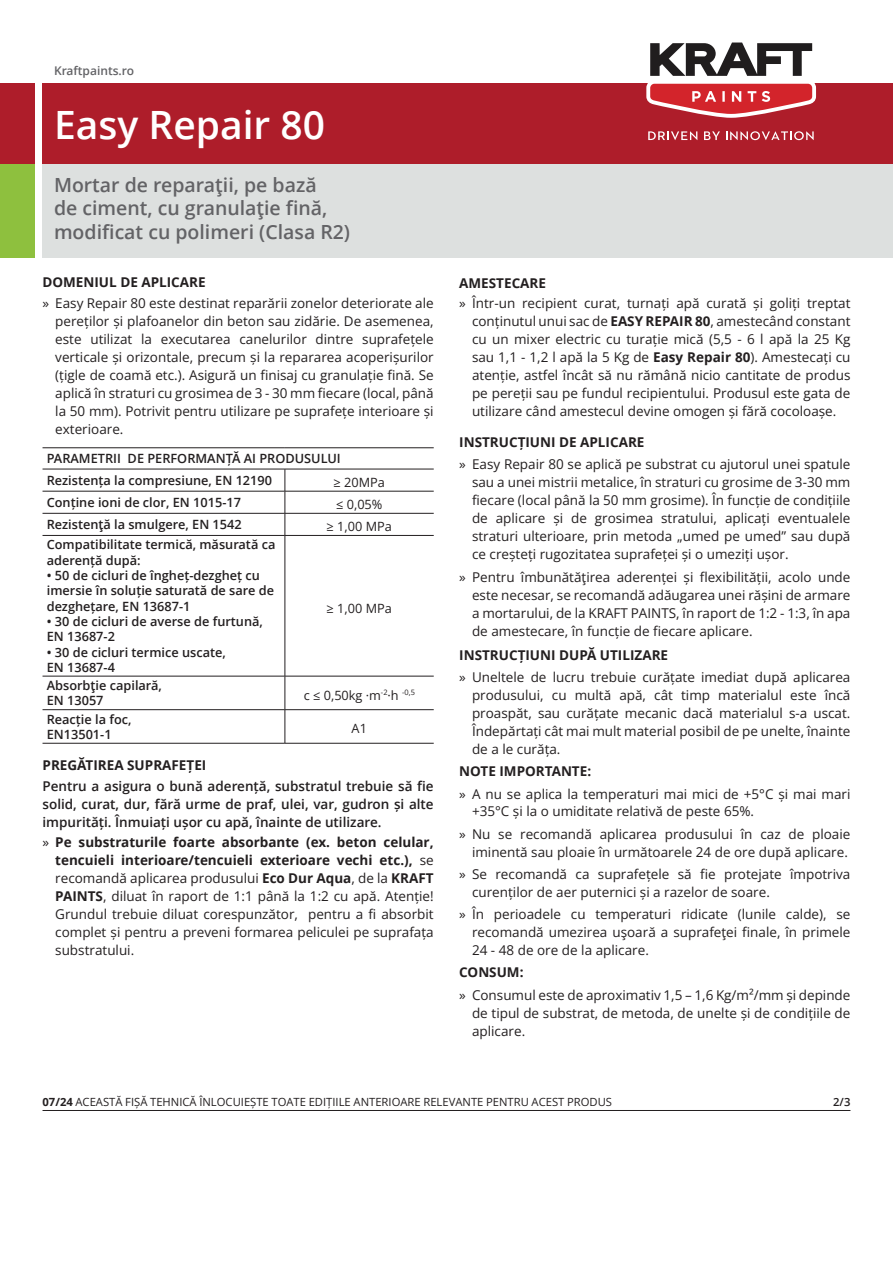
<style>
.page{position:relative;width:893px;height:1263px;background:#fff}
.page>*{position:absolute;margin:0;border:0;box-sizing:border-box;transform-origin:0 0}
.t1{font:600 39px "Open Sans";color:#fff}
.t2{font:600 19.5px/23.4px "Open Sans";color:#636366}
.t3{font:13.5px/18px "Open Sans";color:#231f20;text-align:justify}
.t4{font:600 13.5px/18px "Open Sans";color:#231f20;text-align:justify}
.t5{font:700 13.5px "Open Sans";color:#231f20}
.t6{font:600 12.75px/15.3px "Open Sans";color:#231f20}
.t7{font:12.75px "Open Sans";color:#231f20}
.t8{font:600 12px "Open Sans";color:#636366}
.t9{font:11.25px "Open Sans";color:#231f20}
.t10{font:600 11.25px "Open Sans";color:#231f20}
.s1{font-weight:700}
</style>
<div class="page">
<div style="left:43px;top:83px;width:850px;height:81px;background:#ae1d2a"></div>
<div style="left:0;top:83px;width:34px;height:81px;background:#ae1d2a"></div>
<div style="left:43px;top:164px;width:850px;height:94px;background:#dde0df"></div>
<div style="left:0;top:164px;width:34px;height:94px;background:#8ec03e"></div>
<svg style="left:646px;top:43px;width:171px;height:75px"></svg>
<svg style="left:648px;top:131px;width:49px;height:9px"></svg>
<svg style="left:704px;top:131px;width:16px;height:9px"></svg>
<svg style="left:726px;top:131px;width:88px;height:9px"></svg>
<hr style="left:43px;top:1110px;width:807px;height:1px;background:#231f20">
<hr style="left:43px;top:469px;width:242px;height:1px;background:#231f20">
<hr style="left:285px;top:469px;width:149px;height:1px;background:#231f20">
<hr style="left:43px;top:491px;width:242px;height:1px;background:#231f20">
<hr style="left:285px;top:491px;width:149px;height:1px;background:#231f20">
<hr style="left:43px;top:513px;width:242px;height:1px;background:#231f20">
<hr style="left:285px;top:513px;width:149px;height:1px;background:#231f20">
<svg style="left:285px;top:469px;width:1px;height:66px"></svg>
<hr style="left:43px;top:535px;width:242px;height:1px;background:#231f20">
<hr style="left:285px;top:535px;width:149px;height:1px;background:#231f20">
<hr style="left:285px;top:536px;width:1px;height:140px;background:#231f20">
<hr style="left:43px;top:676px;width:242px;height:1px;background:#231f20">
<hr style="left:285px;top:676px;width:149px;height:1px;background:#231f20">
<hr style="left:285px;top:676px;width:1px;height:33px;background:#231f20">
<hr style="left:43px;top:709px;width:242px;height:1px;background:#231f20">
<hr style="left:285px;top:709px;width:149px;height:1px;background:#231f20">
<hr style="left:285px;top:710px;width:1px;height:33px;background:#231f20">
<hr style="left:43px;top:743px;width:242px;height:1px;background:#231f20">
<hr style="left:285px;top:743px;width:149px;height:1px;background:#231f20">
<hr style="left:43px;top:447px;width:242px;height:1px;background:#231f20">
<hr style="left:285px;top:447px;width:149px;height:1px;background:#231f20">
<p class="t8" style="left:54px;top:62px;width:82px">Kraftpaints.ro</p>
<h1 class="t1" style="left:54px;top:98px;width:273px">Easy Repair 80</h1>
<h2 class="t2" style="left:54px;top:173px;width:298px">Mortar de reparaţii, pe bază<br>de ciment, cu granulaţie fină, modificat cu polimeri (Clasa R2)</h2>
<p class="t5" style="left:43px;top:273px;width:165px">DOMENIUL DE APLICARE</p>
<p class="t3" style="left:55px;top:293px;width:380px;text-indent:-13px">» Easy Repair 80 este destinat reparării zonelor deteriorate ale pereților și plafoanelor din beton sau zidărie. De asemenea, este utilizat la executarea canelurilor dintre suprafețele verticale și orizontale, precum și la repararea acoperișurilor (țigle de coamă etc.). Asigură un finisaj cu granulație fină. Se aplică în straturi cu grosimea de 3 - 30 mm fiecare (local, până la 50 mm). Potrivit pentru utilizare pe suprafețe interioare și exterioare.</p>
<p class="t6" style="left:47px;top:447px;width:296px;line-height:21.8px">PARAMETRII DE PERFORMANȚĂ AI PRODUSULUI<br>Rezistența la compresiune, ΕΝ 12190</p>
<p class="t7" style="left:334px;top:474px;width:53px">≥ 20MPa</p>
<p class="t6" style="left:47px;top:495px;width:196px">Conține ioni de clor, ΕN 1015-17</p>
<p class="t7" style="left:336px;top:496px;width:48px">≤ 0,05%</p>
<p class="t6" style="left:47px;top:517px;width:196px">Rezistenţă la smulgere, EN 1542</p>
<p class="t7" style="left:327px;top:518px;width:67px">≥ 1,00 MPa</p>
<p class="t6" style="left:47px;top:537px;width:230px">Compatibilitate termică, măsurată ca aderență după:</p>
<p class="t6" style="left:47px;top:567px;width:229px">• 50 de cicluri de îngheț-dezgheț cu imersie în soluție saturată de sare de dezghețare, EN 13687-1</p>
<p class="t6" style="left:47px;top:613px;width:218px">• 30 de cicluri de averse de furtună,<br>EN 13687-2</p>
<p class="t6" style="left:47px;top:644px;width:181px">• 30 de cicluri termice uscate,<br>EN 13687-4</p>
<p class="t7" style="left:327px;top:599px;width:67px">≥ 1,00 MPa</p>
<p class="t6" style="left:47px;top:678px;width:117px">Absorbţie capilară,<br>EN 13057</p>
<p class="t7" style="left:304px;top:686px;width:113px">c ≤ 0,50kg ·m<sup>-2</sup>·h <sup>-0,5</sup></p>
<p class="t6" style="left:47px;top:711px;width:86px">Reacție la foc,<br>EN13501-1</p>
<p class="t7" style="left:352px;top:720px;width:17px">A1</p>
<p class="t5" style="left:43px;top:756px;width:165px">PREGĂTIREA SUPRAFEȚEI</p>
<p class="t4" style="left:43px;top:776px;width:393px">Pentru a asigura o bună aderență, substratul trebuie să fie solid, curat, dur, fără urme de praf, ulei, var, gudron și alte impurități. Înmuiați ușor cu apă, înainte de utilizare.</p>
<p class="t3" style="left:55px;top:832px;width:380px;text-indent:-13px">» <span class="s1">Pe substraturile foarte absorbante (ex. beton celular, tencuieli interioare/tencuieli exterioare vechi etc.),</span> se recomandă aplicarea produsului <span class="s1">Eco Dur Aqua</span>, de la <span class="s1">KRAFT PAINTS</span>, diluat în raport de 1:1 până la 1:2 cu apă. Atenție!<br>Grundul trebuie diluat corespunzător, pentru a fi absorbit complet și pentru a preveni formarea peliculei pe suprafața substratului.</p>
<p class="t5" style="left:459px;top:273px;width:88px">AMESTECARE</p>
<p class="t3" style="left:472px;top:293px;width:380px;text-indent:-13px">» Într-un recipient curat, turnați apă curată și goliți treptat conținutul unui sac de <span class="s1">EASY REPAIR 80</span>, amestecând constant cu un mixer electric cu turație mică (5,5 - 6 l apă la 25 Kg sau 1,1 - 1,2 l apă la 5 Kg de <span class="s1">Easy Repair 80</span>). Amestecați cu atenție, astfel încât să nu rămână nicio cantitate de produs pe pereții sau pe fundul recipientului. Produsul este gata de utilizare când amestecul devine omogen și fără cocoloașe.</p>
<p class="t5" style="left:459px;top:433px;width:187px">INSTRUCȚIUNI DE APLICARE</p>
<p class="t3" style="left:472px;top:455px;width:380px;text-indent:-13px">» Easy Repair 80 se aplică pe substrat cu ajutorul unei spatule sau a unei mistrii metalice, în straturi cu grosime de 3-30 mm fiecare (local până la 50 mm grosime). În funcție de condițiile de aplicare și de grosimea stratului, aplicați eventualele straturi ulterioare, prin metoda „umed pe umed” sau după ce creșteți rugozitatea suprafeței și o umeziți ușor.</p>
<p class="t3" style="left:472px;top:567px;width:380px;text-indent:-13px">» Pentru îmbunătăţirea aderenței și flexibilității, acolo unde este necesar, se recomandă adăugarea unei rășini de armare a mortarului, de la KRAFT PAINTS, în raport de 1:2 - 1:3, în apa de amestecare, în funcție de fiecare aplicare.</p>
<p class="t5" style="left:459px;top:645px;width:210px">INSTRUCȚIUNI DUPĂ UTILIZARE</p>
<p class="t3" style="left:472px;top:668px;width:380px;text-indent:-13px">» Uneltele de lucru trebuie curățate imediat după aplicarea produsului, cu multă apă, cât timp materialul este încă proaspăt, sau curățate mecanic dacă materialul s-a uscat.<br>Îndepărtați cât mai mult material posibil de pe unelte, înainte de a le curăța.</p>
<p class="t5" style="left:459px;top:762px;width:133px">NOTE IMPORTANTE:</p>
<p class="t3" style="left:472px;top:784px;width:380px;text-indent:-13px">» A nu se aplica la temperaturi mai mici de +5°C și mai mari +35°C și la o umiditate relativă de peste 65%.</p>
<p class="t3" style="left:459px;top:824px;width:393px;text-align:right">» Nu se recomandă aplicarea produsului în caz de ploaie iminentă sau ploaie în următoarele 24 de ore după aplicare.</p>
<p class="t3" style="left:472px;top:865px;width:380px;text-indent:-13px">» Se recomandă ca suprafețele să fie protejate împotriva curenților de aer puternici și a razelor de soare.</p>
<p class="t3" style="left:472px;top:905px;width:380px;text-indent:-13px">» În perioadele cu temperaturi ridicate (lunile calde), se recomandă umezirea uşoară a suprafeţei finale, în primele 24 - 48 de ore de la aplicare.</p>
<p class="t5" style="left:459px;top:963px;width:66px">CONSUM:</p>
<p class="t3" style="left:472px;top:985px;width:380px;text-indent:-13px">» Consumul este de aproximativ 1,5 – 1,6 Kg/m²/mm și depinde de tipul de substrat, de metoda, de unelte și de condițiile de aplicare.</p>
<p class="t9" style="left:43px;top:1094px;width:571px"><span class="s1">07/24</span> ACEASTĂ FIȘĂ TEHNICĂ ÎNLOCUIEȘTE TOATE EDIȚIILE ANTERIOARE RELEVANTE PENTRU ACEST PRODUS</p>
<p class="t10" style="left:833px;top:1094px;width:19px">2/3</p>
</div>
